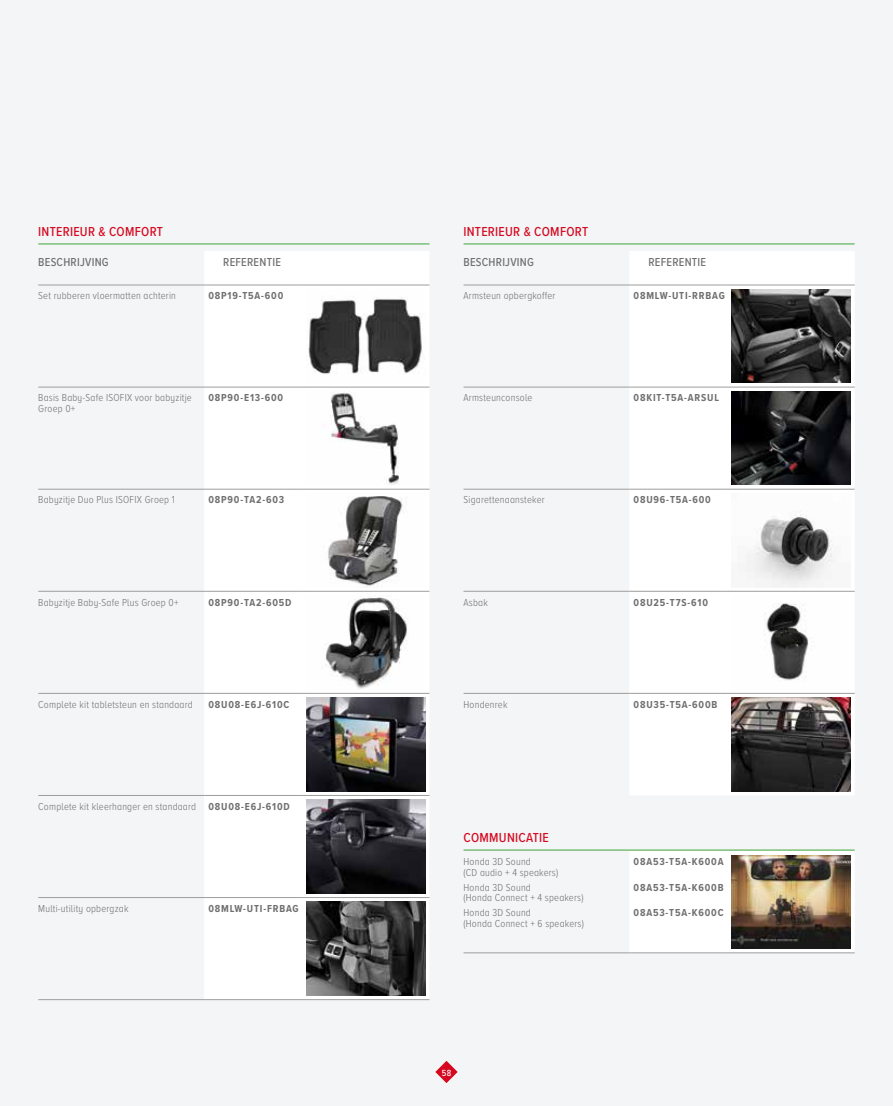
<style>
.page{position:relative;width:893px;height:1106px;background:#f3f5f7}
.page>*{position:absolute;margin:0;border:0;box-sizing:border-box;transform-origin:0 0}
.t1{font:500 13.5px "Proxima Nova Cond";letter-spacing:.02em;color:#d6081f}
.t2{font:500 12px "Proxima Nova Cond";letter-spacing:.02em;color:#706f6f}
.t3{font:300 10.5px/10.5px "Proxima Nova A Cond";letter-spacing:.02em;color:#706f6f}
.t4{font:700 10.5px "Proxima Nova Cond";letter-spacing:.08em;color:#706f6f}
.t5{font:500 9.15px "Proxima Nova Cond";color:#fff}
.s1{font-family:"Proxima Nova Cond";font-weight:700}
</style>
<div class="page">
<svg style="left:435px;top:1061px;width:23px;height:22px"></svg>
<div style="left:204px;top:251px;width:225px;height:748px;background:#fff"></div>
<hr style="left:38px;top:999px;width:166px;height:1px;background:#9d9d9c">
<hr style="left:204px;top:999px;width:98px;height:1px;background:#9d9d9c">
<hr style="left:302px;top:285px;width:127px;height:1px;background:#9d9d9c">
<hr style="left:302px;top:387px;width:127px;height:1px;background:#9d9d9c">
<hr style="left:302px;top:489px;width:127px;height:1px;background:#9d9d9c">
<hr style="left:302px;top:591px;width:127px;height:1px;background:#9d9d9c">
<hr style="left:302px;top:693px;width:127px;height:1px;background:#9d9d9c">
<hr style="left:302px;top:795px;width:127px;height:1px;background:#9d9d9c">
<hr style="left:302px;top:897px;width:127px;height:1px;background:#9d9d9c">
<hr style="left:38px;top:387px;width:166px;height:1px;background:#9d9d9c">
<hr style="left:204px;top:387px;width:98px;height:1px;background:#9d9d9c">
<hr style="left:38px;top:489px;width:166px;height:1px;background:#9d9d9c">
<hr style="left:204px;top:489px;width:98px;height:1px;background:#9d9d9c">
<hr style="left:38px;top:591px;width:166px;height:1px;background:#9d9d9c">
<hr style="left:204px;top:591px;width:98px;height:1px;background:#9d9d9c">
<hr style="left:38px;top:693px;width:166px;height:1px;background:#9d9d9c">
<hr style="left:204px;top:693px;width:98px;height:1px;background:#9d9d9c">
<hr style="left:38px;top:795px;width:166px;height:1px;background:#9d9d9c">
<hr style="left:204px;top:795px;width:98px;height:1px;background:#9d9d9c">
<hr style="left:38px;top:897px;width:166px;height:1px;background:#9d9d9c">
<hr style="left:204px;top:897px;width:98px;height:1px;background:#9d9d9c">
<hr style="left:38px;top:285px;width:166px;height:1px;background:#9d9d9c">
<hr style="left:204px;top:285px;width:98px;height:1px;background:#9d9d9c">
<hr style="left:302px;top:999px;width:127px;height:1px;background:#9d9d9c">
<hr style="left:38px;top:243px;width:391px;height:1px;background:#3fa535">
<img style="left:306px;top:289px;width:119px;height:94px">
<img style="left:306px;top:391px;width:119px;height:94px">
<img style="left:306px;top:493px;width:119px;height:94px">
<img style="left:306px;top:595px;width:119px;height:94px">
<img style="left:306px;top:697px;width:119px;height:94px">
<img style="left:306px;top:799px;width:119px;height:94px">
<img style="left:306px;top:901px;width:119px;height:94px">
<svg style="left:629px;top:251px;width:226px;height:701px;fill:#fff"></svg>
<hr style="left:727px;top:387px;width:128px;height:1px;background:#9d9d9c">
<hr style="left:727px;top:489px;width:128px;height:1px;background:#9d9d9c">
<hr style="left:727px;top:591px;width:128px;height:1px;background:#9d9d9c">
<hr style="left:727px;top:693px;width:128px;height:1px;background:#9d9d9c">
<hr style="left:463px;top:387px;width:166px;height:1px;background:#9d9d9c">
<hr style="left:629px;top:387px;width:98px;height:1px;background:#9d9d9c">
<hr style="left:463px;top:489px;width:166px;height:1px;background:#9d9d9c">
<hr style="left:629px;top:489px;width:98px;height:1px;background:#9d9d9c">
<hr style="left:463px;top:591px;width:166px;height:1px;background:#9d9d9c">
<hr style="left:629px;top:591px;width:98px;height:1px;background:#9d9d9c">
<hr style="left:463px;top:693px;width:166px;height:1px;background:#9d9d9c">
<hr style="left:629px;top:693px;width:98px;height:1px;background:#9d9d9c">
<hr style="left:463px;top:952px;width:166px;height:1px;background:#9d9d9c">
<hr style="left:629px;top:952px;width:98px;height:1px;background:#9d9d9c">
<hr style="left:727px;top:952px;width:128px;height:1px;background:#9d9d9c">
<hr style="left:463px;top:285px;width:166px;height:1px;background:#9d9d9c">
<hr style="left:629px;top:285px;width:98px;height:1px;background:#9d9d9c">
<hr style="left:727px;top:285px;width:128px;height:1px;background:#9d9d9c">
<hr style="left:463px;top:243px;width:392px;height:1px;background:#3fa535">
<img style="left:731px;top:289px;width:119px;height:94px">
<img style="left:731px;top:391px;width:119px;height:94px">
<img style="left:731px;top:493px;width:119px;height:94px">
<img style="left:731px;top:595px;width:119px;height:94px">
<img style="left:731px;top:697px;width:119px;height:94px">
<hr style="left:463px;top:849px;width:392px;height:1px;background:#3fa535">
<img style="left:731px;top:855px;width:119px;height:93px">
<p class="t1" style="left:38px;top:223px;width:126px">INTERIEUR &amp; COMFORT</p>
<p class="t2" style="left:38px;top:255px;width:72px">BESCHRIJVING</p>
<p class="t2" style="left:223px;top:255px;width:59px">REFERENTIE</p>
<p class="t3" style="left:38px;top:291px;width:139px">Set rubberen vloermatten achterin</p>
<p class="t4" style="left:208px;top:288px;width:76px">08P19-T5A-600</p>
<p class="t1" style="left:463px;top:223px;width:126px">INTERIEUR &amp; COMFORT</p>
<p class="t2" style="left:463px;top:255px;width:72px">BESCHRIJVING</p>
<p class="t2" style="left:648px;top:255px;width:59px">REFERENTIE</p>
<p class="t3" style="left:463px;top:291px;width:94px">Armsteun opbergkoffer</p>
<p class="t4" style="left:634px;top:288px;width:93px">08MLW-UTI-RRBAG</p>
<p class="t3" style="left:38px;top:393px;width:155px">Basis Baby-Safe ISOFIX voor babyzitje<br>Groep 0+</p>
<p class="t4" style="left:208px;top:390px;width:76px">08P90-E13-600</p>
<p class="t3" style="left:463px;top:393px;width:70px">Armsteunconsole</p>
<p class="t4" style="left:634px;top:390px;width:87px">08KIT-T5A-ARSUL</p>
<p class="t3" style="left:38px;top:495px;width:138px">Babyzitje Duo Plus ISOFIX Groep 1</p>
<p class="t4" style="left:208px;top:492px;width:77px">08P90-TA2-603</p>
<p class="t3" style="left:463px;top:495px;width:83px">Sigarettenaansteker</p>
<p class="t4" style="left:634px;top:492px;width:79px">08U96-T5A-600</p>
<p class="t3" style="left:38px;top:597px;width:142px">Babyzitje Baby-Safe Plus Groep 0+</p>
<p class="t4" style="left:208px;top:594px;width:85px">08P90-TA2-605D</p>
<p class="t3" style="left:463px;top:597px;width:26px">Asbak</p>
<p class="t4" style="left:634px;top:594px;width:76px">08U25-T7S-610</p>
<p class="t3" style="left:38px;top:699px;width:156px">Complete kit tabletsteun en standaard</p>
<p class="t4" style="left:208px;top:696px;width:83px">08U08-E6J-610C</p>
<p class="t3" style="left:463px;top:699px;width:45px">Hondenrek</p>
<p class="t4" style="left:634px;top:696px;width:85px">08U35-T5A-600B</p>
<p class="t3" style="left:38px;top:801px;width:253px">Complete kit kleerhanger en standaard <span class="s1">08U08-E6J-610D</span></p>
<p class="t3" style="left:38px;top:903px;width:92px">Multi-utility opbergzak</p>
<p class="t4" style="left:208px;top:900px;width:92px">08MLW-UTI-FRBAG</p>
<p class="t1" style="left:463px;top:829px;width:87px">COMMUNICATIE</p>
<p class="t3" style="left:463px;top:856px;width:96px">Honda 3D Sound<br>(CD audio + 4 speakers)</p>
<p class="t3" style="left:463px;top:882px;width:121px">Honda 3D Sound<br>(Honda Connect + 4 speakers)</p>
<p class="t3" style="left:463px;top:907px;width:122px">Honda 3D Sound<br>(Honda Connect + 6 speakers)</p>
<p class="t4" style="left:634px;top:853px;width:91px">08A53-T5A-K600A</p>
<p class="t4" style="left:634px;top:879px;width:91px">08A53-T5A-K600B</p>
<p class="t4" style="left:634px;top:904px;width:91px">08A53-T5A-K600C</p>
<p class="t5" style="left:442px;top:1067px;width:11px">58</p>
</div>
